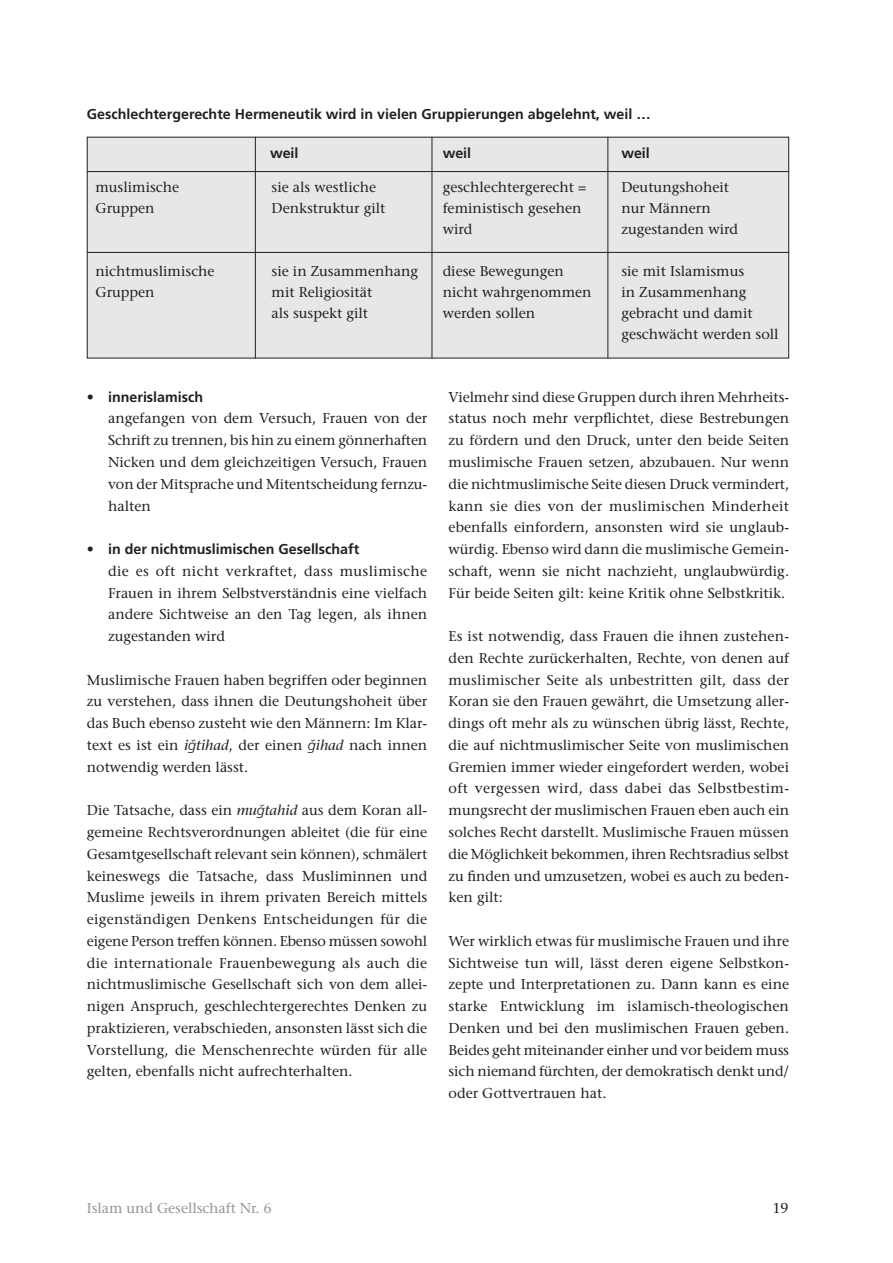
<style>
.page{position:relative;width:893px;height:1263px;background:#fff}
.page>*{position:absolute;margin:0;border:0;box-sizing:border-box;transform-origin:0 0}
.t1{font:14.25px/21.8px "Stone Serif";color:#231f20;text-align:justify}
.t2{font:700 14.25px "Frutiger";color:#231f20}
.t3{font:14.25px "Stone Serif";letter-spacing:-.005em;color:#939598}
.s1{font-family:"Stone Serif";font-weight:400}
.s2{font-style:italic}
.s3{font-family:"Frutiger CE";font-weight:300;font-style:italic}
</style>
<div class="page">
<div style="left:87px;top:137px;width:701px;height:221px;background:#e6e7e9"></div>
<hr style="left:87px;top:171px;width:701px;height:1px;background:#231f20">
<hr style="left:87px;top:252px;width:701px;height:1px;background:#231f20">
<hr style="left:255px;top:137px;width:1px;height:221px;background:#231f20">
<hr style="left:431px;top:137px;width:1px;height:221px;background:#231f20">
<hr style="left:607px;top:137px;width:1px;height:221px;background:#231f20">
<p class="t2" style="left:87px;top:108px;width:565px">Geschlechtergerechte Hermeneutik wird in vielen Gruppierungen abgelehnt, weil …</p>
<p class="t2" style="left:270px;top:148px;width:30px">weil</p>
<p class="t2" style="left:442px;top:148px;width:30px">weil</p>
<p class="t2" style="left:621px;top:148px;width:30px">weil</p>
<p class="t1" style="left:95px;top:178px;width:85px">muslimische</p>
<p class="t1" style="left:271px;top:178px;width:106px">sie als westliche</p>
<p class="t1" style="left:442px;top:178px;width:145px">geschlechtergerecht =</p>
<p class="t1" style="left:621px;top:178px;width:109px">Deutungshoheit</p>
<p class="t1" style="left:95px;top:199px;width:61px">Gruppen</p>
<p class="t1" style="left:271px;top:199px;width:115px">Denkstruktur gilt</p>
<p class="t1" style="left:442px;top:199px;width:140px">feministisch gesehen</p>
<p class="t1" style="left:621px;top:199px;width:91px">nur Männern</p>
<p class="t1" style="left:442px;top:220px;width:31px">wird</p>
<p class="t1" style="left:621px;top:220px;width:118px">zugestanden wird</p>
<p class="t1" style="left:95px;top:262px;width:121px">nichtmuslimische</p>
<p class="t1" style="left:271px;top:262px;width:148px">sie in Zusammenhang</p>
<p class="t1" style="left:442px;top:262px;width:123px">diese Bewegungen</p>
<p class="t1" style="left:621px;top:262px;width:124px">sie mit Islamismus</p>
<p class="t1" style="left:95px;top:283px;width:61px">Gruppen</p>
<p class="t1" style="left:271px;top:283px;width:102px">mit Religiosität</p>
<p class="t1" style="left:442px;top:283px;width:150px">nicht wahrgenommen</p>
<p class="t1" style="left:621px;top:283px;width:127px">in Zusammenhang</p>
<p class="t1" style="left:271px;top:304px;width:98px">als suspekt gilt</p>
<p class="t1" style="left:442px;top:304px;width:94px">werden sollen</p>
<p class="t1" style="left:621px;top:304px;width:159px;line-height:21px">gebracht und damit geschwächt werden soll</p>
<p class="t2" style="left:87px;top:391px;width:118px"><span class="s1">•</span> innerislamisch</p>
<p class="t1" style="left:108px;top:409px;width:320px">angefangen von dem Versuch, Frauen von der Schrift zu trennen, bis hin zu einem gönnerhaften Nicken und dem gleichzeitigen Versuch, Frauen von der Mitsprache und Mitentscheidung fernzu&shy;halten</p>
<p class="t2" style="left:87px;top:543px;width:274px"><span class="s1">•</span> in der nichtmuslimischen Gesellschaft</p>
<p class="t1" style="left:108px;top:561px;width:320px">die es oft nicht verkraftet, dass muslimische Frauen in ihrem Selbstverständnis eine vielfach andere Sichtweise an den Tag legen, als ihnen zugestanden wird</p>
<p class="t1" style="left:87px;top:670px;width:342px">Muslimische Frauen haben begriffen oder beginnen zu verstehen, dass ihnen die Deutungshoheit über das Buch ebenso zusteht wie den Männern: Im Klar&shy;text es ist ein <span class="s2">i</span><span class="s3">ğ</span><span class="s2">tihad</span>, der einen <span class="s3">ğ</span><span class="s2">ihad</span> nach innen notwendig werden lässt.</p>
<p class="t1" style="left:87px;top:800px;width:342px">Die Tatsache, dass ein <span class="s2">mu</span><span class="s3">ğ</span><span class="s2">tahid</span> aus dem Koran all&shy;gemeine Rechtsverordnungen ableitet (die für eine Gesamtgesellschaft relevant sein können), schmälert keineswegs die Tatsache, dass Musliminnen und Muslime jeweils in ihrem privaten Bereich mittels eigenständigen Denkens Entscheidungen für die eigene Person treffen können. Ebenso müssen sowohl die internationale Frauenbewegung als auch die nichtmuslimische Gesellschaft sich von dem allei&shy;nigen Anspruch, geschlechtergerechtes Denken zu praktizieren, verabschieden, ansonsten lässt sich die Vorstellung, die Menschenrechte würden für alle gelten, ebenfalls nicht aufrechterhalten.</p>
<p class="t1" style="left:448px;top:387px;width:342px">Vielmehr sind diese Gruppen durch ihren Mehrheits&shy;status noch mehr verpflichtet, diese Bestrebungen zu fördern und den Druck, unter den beide Seiten muslimische Frauen setzen, abzubauen. Nur wenn die nichtmuslimische Seite diesen Druck vermindert, kann sie dies von der muslimischen Minderheit ebenfalls einfordern, ansonsten wird sie unglaub&shy;würdig. Ebenso wird dann die muslimische Gemein&shy;schaft, wenn sie nicht nachzieht, unglaubwürdig.<br>Für beide Seiten gilt: keine Kritik ohne Selbstkritik.</p>
<p class="t1" style="left:448px;top:626px;width:342px">Es ist notwendig, dass Frauen die ihnen zustehen&shy;den Rechte zurückerhalten, Rechte, von denen auf muslimischer Seite als unbestritten gilt, dass der Koran sie den Frauen gewährt, die Umsetzung aller&shy;dings oft mehr als zu wünschen übrig lässt, Rechte, die auf nichtmuslimischer Seite von muslimischen Gremien immer wieder eingefordert werden, wobei oft vergessen wird, dass dabei das Selbstbestim&shy;mungsrecht der muslimischen Frauen eben auch ein solches Recht darstellt. Muslimische Frauen müssen die Möglichkeit bekommen, ihren Rechtsradius selbst zu finden und umzusetzen, wobei es auch zu beden&shy;ken gilt:</p>
<p class="t1" style="left:448px;top:931px;width:342px">Wer wirklich etwas für muslimische Frauen und ihre Sichtweise tun will, lässt deren eigene Selbstkon&shy;zepte und Interpretationen zu. Dann kann es eine starke Entwicklung im islamisch-theologischen Denken und bei den muslimischen Frauen geben.<br>Beides geht miteinander einher und vor beidem muss sich niemand fürchten, der demokratisch denkt und/ oder Gottvertrauen hat.</p>
<p class="t3" style="left:87px;top:1202px;width:186px">Islam und Gesellschaft Nr. 6</p>
<p class="t1" style="left:772px;top:1198px;width:18px">19</p>
</div>
